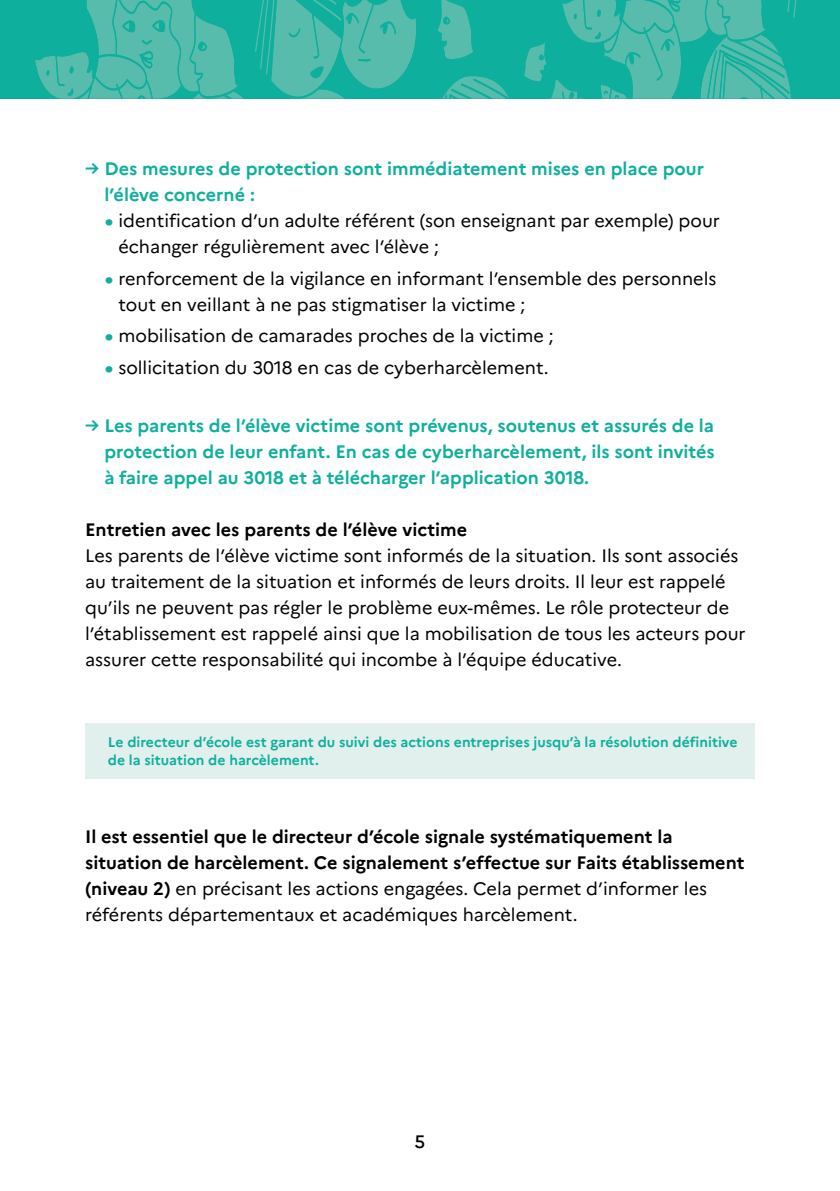
<style>
.page{position:relative;width:840px;height:1191px;background:#fff}
.page>*{position:absolute;margin:0;border:0;box-sizing:border-box;transform-origin:0 0}
.t1{font:18px/26px "Marianne";color:#000}
.t2{font:700 18px/26px "Marianne";color:#000}
.t3{font:700 18px/26px "Marianne";color:#0eb09d}
.t4{font:500 18px "Marianne";color:#000}
.t5{font:700 14px/18px "Marianne";color:#0eb09d}
.s1{font-weight:800;color:#0eb09d}
.s2{font-weight:400}
</style>
<div class="page">
<div style="left:0;top:0;width:839px;height:99px;background:#0eb09d"></div>
<svg style="left:35px;top:0;width:381px;height:99px"></svg>
<svg style="left:438px;top:0;width:359px;height:99px"></svg>
<div style="left:85px;top:723px;width:669px;height:55px;background:#e1f0ed"></div>
<p class="t3" style="left:104px;top:156px;width:601px;text-indent:-19px">→ Des mesures de protection sont immédiatement mises en place pour l’élève concerné :</p>
<p class="t1" style="left:118px;top:208px;width:602px;text-indent:-13px"><span class="s1">•</span> identification d’un adulte référent (son enseignant par exemple) pour échanger régulièrement avec l’élève ;</p>
<p class="t1" style="left:118px;top:265px;width:599px;text-indent:-13px"><span class="s1">•</span> renforcement de la vigilance en informant l’ensemble des personnels tout en veillant à ne pas stigmatiser la victime ;</p>
<p class="t1" style="left:105px;top:323px;width:450px"><span class="s1">•</span> mobilisation de camarades proches de la victime ;</p>
<p class="t1" style="left:105px;top:355px;width:445px"><span class="s1">•</span> sollicitation du 3018 en cas de cyberharcèlement.</p>
<p class="t3" style="left:104px;top:412px;width:611px;text-align:justify;text-indent:-19px">→ Les parents de l’élève victime sont prévenus, soutenus et assurés de la protection de leur enfant. En cas de cyberharcèlement, ils sont invités à faire appel au 3018 et à télécharger l’application 3018.</p>
<p class="t2" style="left:85px;top:516px;width:383px">Entretien avec les parents de l’élève victime</p>
<p class="t1" style="left:85px;top:542px;width:661px">Les parents de l’élève victime sont informés de la situation. Ils sont associés au traitement de la situation et informés de leurs droits. Il leur est rappelé qu’ils ne peuvent pas régler le problème eux-mêmes. Le rôle protecteur de l’établissement est rappelé ainsi que la mobilisation de tous les acteurs pour assurer cette responsabilité qui incombe à l’équipe éducative.</p>
<p class="t5" style="left:108px;top:733px;width:631px">Le directeur d’école est garant du suivi des actions entreprises jusqu’à la résolution définitive de la situation de harcèlement.</p>
<p class="t2" style="left:85px;top:824px;width:660px">Il est essentiel que le directeur d’école signale systématiquement la situation de harcèlement. Ce signalement s’effectue sur Faits établissement (niveau 2) <span class="s2">en précisant les actions engagées. Cela permet d’informer les référents départementaux et académiques harcèlement.</span></p>
<p class="t4" style="left:414px;top:1130px;width:12px">5</p>
</div>
